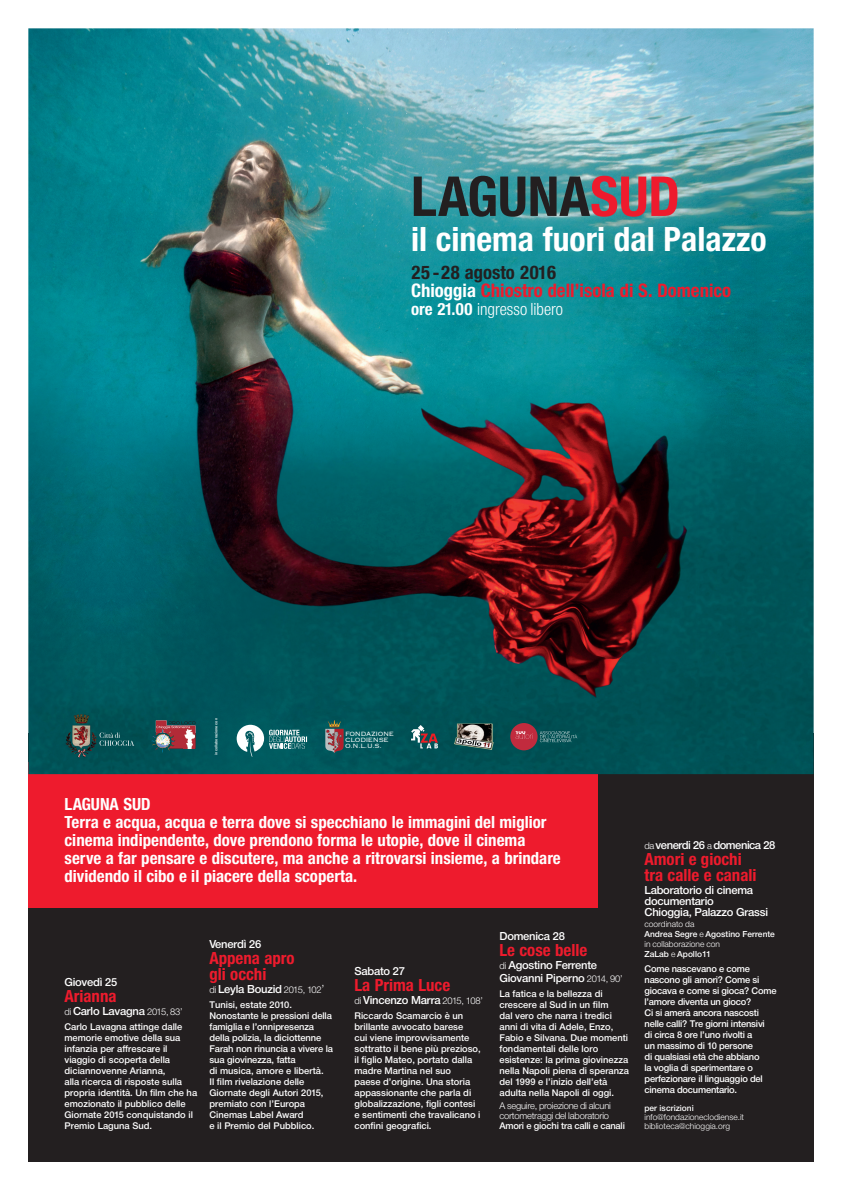
<style>
.page{position:relative;width:842px;height:1191px;background:#fff}
.page>*{position:absolute;margin:0;border:0;box-sizing:border-box;transform-origin:0 0}
.t1{font:59.1px "NH77";color:#231f20}
.t2{font:36px "NH77";color:#fff}
.t3{font:20px/18px "NH77";color:#ee1b2d}
.t4{font:18px/18px "NH77";color:#fff}
.t5{font:18px/16px "NH77";color:#ee1b2d}
.t6{font:18px "NH47";color:#fff}
.t7{font:12px/11px "NH65";letter-spacing:-.02em;color:#fff}
.t8{font:12px "NH65";letter-spacing:-.04em;color:#fff}
.t9{font:10px/11px "NH65";color:#fff}
.t10{font:10px/11px "NH65";letter-spacing:-.02em;color:#fff}
.t11{font:10px/10px "NH45";letter-spacing:-.02em;color:#fff}
.t12{font:9px/9px "NH45";color:#fff}
.t13{font:9px "NH65";color:#fff}
.t14{font:300 8px/6px "Copperplate";letter-spacing:-.04em;color:#fff}
.t15{font:4px "NH65";color:#fff}
.s1{color:#ee1b2d}
.s2{color:#231f20}
.s3{color:#fff}
.s4{font-family:"NH77"}
.s5{font-family:"NH45";font-size:10px}
.s6{font-family:"NH45"}
</style>
<div class="page">
<div style="left:28px;top:733px;width:786px;height:428px;background:#231f20"></div>
<div style="left:28px;top:762px;width:570px;height:145px;background:#ee1b2d"></div>
<img style="left:28px;top:28px;width:786px;height:746px">
<svg style="left:237px;top:725px;width:70px;height:32px;background:#539093"></svg>
<img style="left:66px;top:713px;width:31px;height:44px">
<svg style="left:100px;top:732px;width:34px;height:14px"></svg>
<img style="left:324px;top:720px;width:20px;height:33px">
<svg style="left:411px;top:725px;width:27px;height:23px"></svg>
<img style="left:455px;top:723px;width:39px;height:26px">
<div style="left:510px;top:723px;width:28px;height:27px;background:#c12b3e;border-radius:50%"></div>
<svg style="left:516px;top:731px;width:16px;height:8px"></svg>
<svg style="left:540px;top:731px;width:37px;height:11px"></svg>
<svg style="left:151px;top:720px;width:45px;height:33px"></svg>
<h1 class="t1" style="left:411px;top:157px;width:270px">LAGUNA<span class="s1">SUD</span></h1>
<h2 class="t2" style="left:411px;top:215px;width:357px">il cinema fuori dal Palazzo</h2>
<h3 class="t3" style="left:411px;top:265px;width:322px"><span class="s2">25 - 28 agosto 2016<br></span><span class="s3">Chioggia</span> Chiostro dell’isola di S. Domenico</h3>
<h3 class="t6" style="left:411px;top:297px;width:154px"><span class="s4">ore 21.00</span> ingresso libero</h3>
<p class="t15" style="left:213px;top:755px;width:38px;rotate:-90deg">in collaborazione con</p>
<p class="t14" style="left:345px;top:730px;width:51px">FONDAZIONE<br>CLODIENSE<br>O.N.L.U.S.</p>
<p class="t4" style="left:64px;top:796px;width:498px">LAGUNA SUD<br>Terra e acqua, acqua e terra dove si specchiano le immagini del miglior cinema indipendente, dove prendono forma le utopie, dove il cinema serve a far pensare e discutere, ma anche a ritrovarsi insieme, a brindare dividendo il cibo e il piacere della scoperta.</p>
<p class="t7" style="left:64px;top:977px;width:54px">Giovedì 25</p>
<h3 class="t5" style="left:64px;top:989px;width:54px">Arianna</h3>
<p class="t7" style="left:64px;top:1006px;width:120px"><span class="s5">di</span> Carlo Lavagna <span class="s5">2015, 83’</span></p>
<p class="t9" style="left:64px;top:1022px;width:134px">Carlo Lavagna attinge dalle memorie emotive della sua infanzia per affrescare il viaggio di scoperta della diciannovenne Arianna,<br>alla ricerca di risposte sulla propria identità. Un film che ha emozionato il pubblico delle<br>Giornate 2015 conquistando il<br>Premio Laguna Sud.</p>
<p class="t7" style="left:209px;top:939px;width:53px">Venerdì 26</p>
<h3 class="t5" style="left:209px;top:951px;width:87px">Appena apro gli occhi</h3>
<p class="t7" style="left:209px;top:984px;width:117px"><span class="s5">di</span> Leyla Bouzid <span class="s5">2015, 102</span><span class="s6">’</span></p>
<p class="t9" style="left:209px;top:1000px;width:125px">Tunisi, estate 2010.<br>Nonostante le pressioni della famiglia e l’onnipresenza della polizia, la diciottenne<br>Farah non rinuncia a vivere la sua giovinezza, fatta<br>di musica, amore e libertà.<br>Il film rivelazione delle<br>Giornate degli Autori 2015, premiato con l’Europa<br>Cinemas Label Award<br>e il Premio del Pubblico.</p>
<p class="t7" style="left:354px;top:966px;width:52px">Sabato 27</p>
<h3 class="t5" style="left:354px;top:978px;width:97px">La Prima Luce</h3>
<p class="t7" style="left:354px;top:995px;width:130px"><span class="s5">di</span> Vincenzo Marra <span class="s5">2015, 108’</span></p>
<p class="t9" style="left:354px;top:1011px;width:128px">Riccardo Scamarcio è un brillante avvocato barese<br>cui viene improvvisamente sottratto il bene più prezioso, il figlio Mateo, portato dalla madre Martina nel suo<br>paese d’origine. Una storia appassionante che parla di globalizzazione, figli contesi e sentimenti che travalicano i confini geografici.</p>
<p class="t7" style="left:499px;top:931px;width:67px">Domenica 28</p>
<h3 class="t5" style="left:499px;top:943px;width:89px">Le cose belle</h3>
<p class="t7" style="left:499px;top:959px;width:125px;line-height:13px"><span class="s5">di</span> Agostino Ferrente<br>Giovanni Piperno <span class="s5">2014, 90’</span></p>
<p class="t9" style="left:499px;top:989px;width:131px">La fatica e la bellezza di crescere al Sud in un film<br>dal vero che narra i tredici anni di vita di Adele, Enzo,<br>Fabio e Silvana. Due momenti fondamentali delle loro esistenze: la prima giovinezza nella Napoli piena di speranza del 1999 e l’inizio dell’età adulta nella Napoli di oggi.</p>
<p class="t11" style="left:499px;top:1101px;width:113px">A seguire, proiezione di alcuni cortometraggi del laboratorio</p>
<p class="t10" style="left:499px;top:1121px;width:127px">Amori e giochi tra calli e canali</p>
<p class="t8" style="left:644px;top:837px;width:132px"><span class="s5">da</span> venerdi 26 <span class="s5">a</span> domenica 28</p>
<h3 class="t5" style="left:644px;top:852px;width:114px">Amori e giochi tra calle e canali</h3>
<p class="t7" style="left:644px;top:885px;width:125px">Laboratorio di cinema documentario<br>Chioggia, Palazzo Grassi</p>
<p class="t12" style="left:644px;top:920px;width:51px">coordinato da</p>
<p class="t13" style="left:644px;top:928px;width:132px">Andrea Segre <span class="s6">e</span> Agostino Ferrente</p>
<p class="t12" style="left:644px;top:940px;width:77px">in collaborazione con</p>
<p class="t13" style="left:644px;top:948px;width:68px">ZaLab <span class="s6">e</span> Apollo11</p>
<p class="t10" style="left:644px;top:964px;width:134px">Come nascevano e come nascono gli amori? Come si giocava e come si gioca? Come l’amore diventa un gioco?<br>Ci si amerà ancora nascosti nelle calli? Tre giorni intensivi<br>di circa 8 ore l’uno rivolti a<br>un massimo di 10 persone<br>di qualsiasi età che abbiano<br>la voglia di sperimentare o perfezionare il linguaggio del cinema documentario.</p>
<p class="t13" style="left:644px;top:1102px;width:51px">per iscrizioni</p>
<p class="t12" style="left:644px;top:1113px;width:101px">info@fondazioneclodiense.it biblioteca@chioggia.org</p>
</div>
